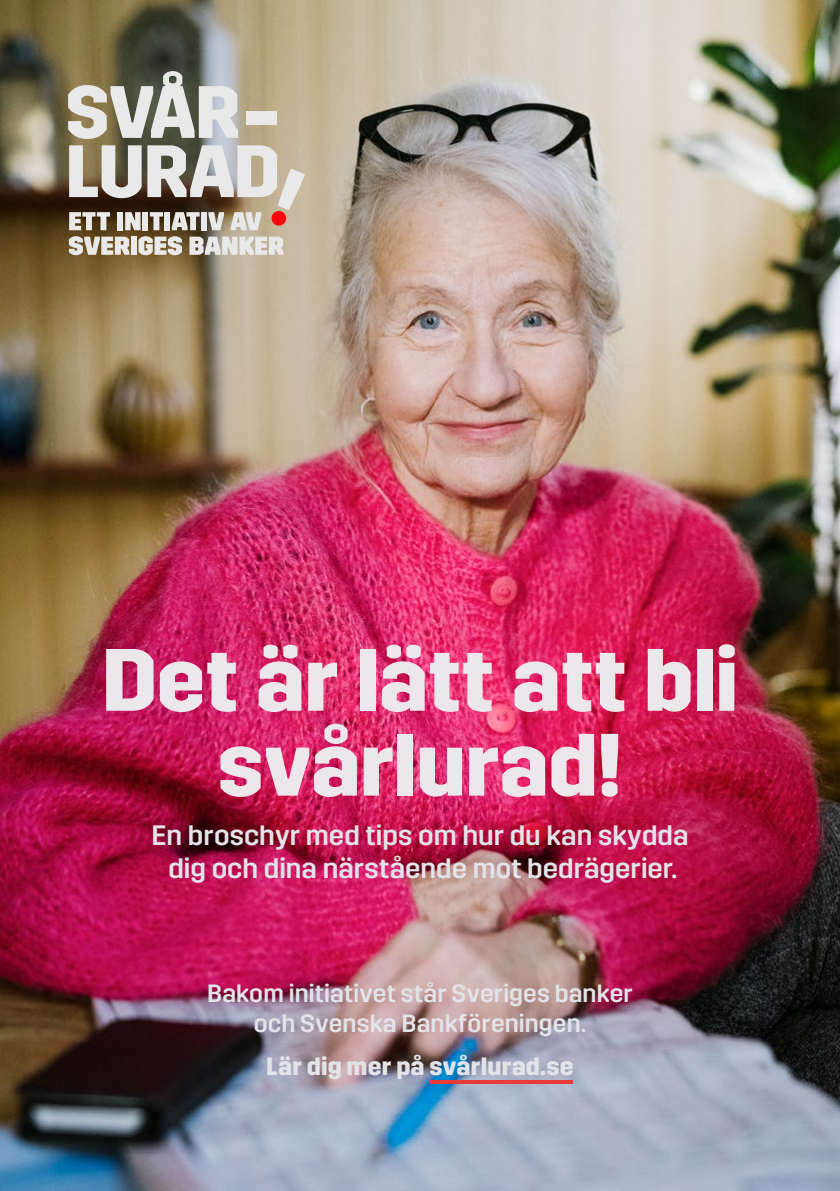
<style>
.page{position:relative;width:840px;height:1191px;background:#fff}
.page>*{position:absolute;margin:0;border:0;box-sizing:border-box;transform-origin:0 0}
.t1{font:700 88.2px/84.8px "Trim";letter-spacing:-.005em;color:#ece7ea;text-align:center}
.t2{font:500 28px/33.6px "Trim";color:#e2e4e9;text-align:center}
.t3{font:500 25px/30px "Trim";letter-spacing:.005em;color:#e2e4e9;text-align:center}
.t4{font:700 25px "Trim";letter-spacing:.005em;color:#e2e4e9}
</style>
<div class="page">
<img style="left:0;top:0;width:839px;height:1191px">
<svg style="left:68px;top:71px;width:170px;height:68px;background:#aeada3"></svg>
<div style="left:246px;top:111px;width:30px;height:13px;background:#e9e9e9"></div>
<svg style="left:69px;top:145px;width:236px;height:85px;background:#ada397"></svg>
<svg style="left:69px;top:236px;width:60px;height:19px"></svg>
<div style="left:131px;top:237px;width:6px;height:18px;background:#e9e9e9"></div>
<svg style="left:138px;top:236px;width:44px;height:19px"></svg>
<svg style="left:189px;top:237px;width:94px;height:18px;background:#d7d4cf"></svg>
<hr style="left:429px;top:1080px;width:143px;height:3px;background:#e83c3a">
<h1 class="t1" style="left:102px;top:639px;width:637px">Det är lätt att bli svårlurad!</h1>
<p class="t2" style="left:151px;top:818px;width:538px">En broschyr med tips om hur du kan skydda dig och dina närstående mot bedrägerier.</p>
<p class="t3" style="left:207px;top:978px;width:426px">Bakom initiativet står Sveriges banker och Svenska Bankföreningen.</p>
<p class="t4" style="left:266px;top:1052px;width:309px">Lär dig mer på svårlurad.se</p>
</div>
